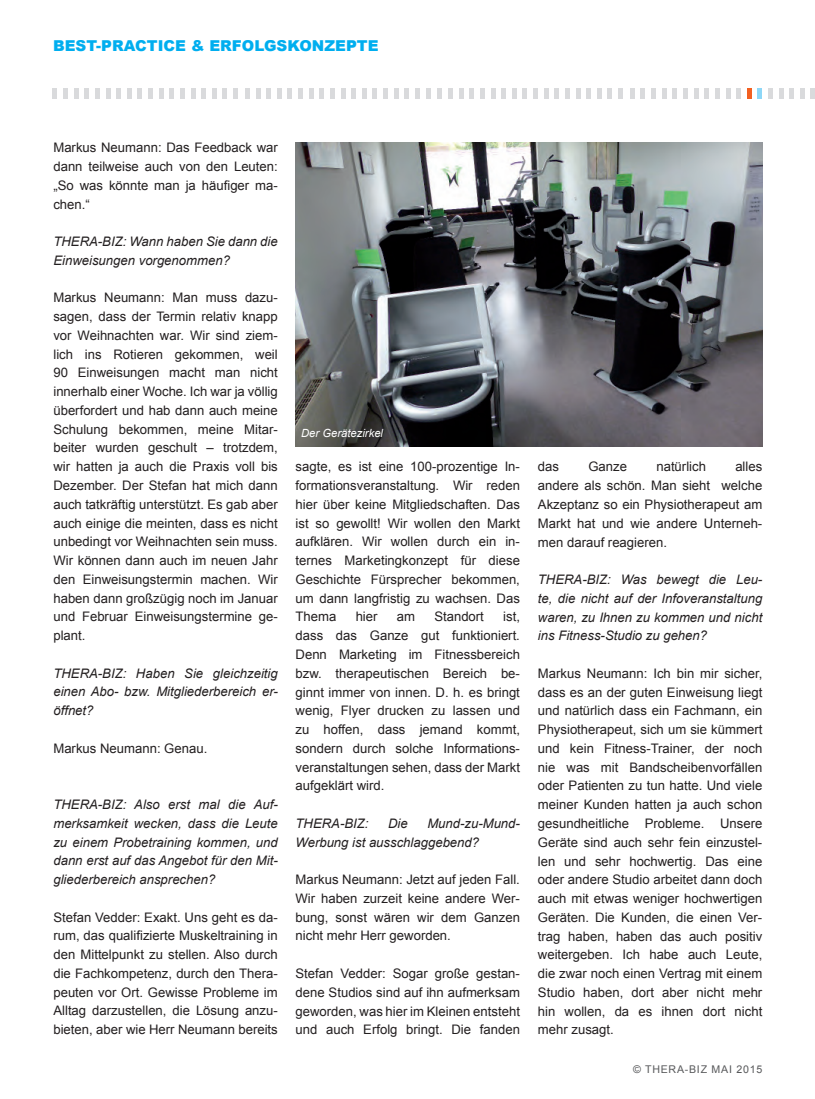
<style>
.page{position:relative;width:815px;height:1099px;background:#fff}
.page>*{position:absolute;margin:0;border:0;box-sizing:border-box;transform-origin:0 0}
.t1{font:900 15px "Arial";color:#00aeef}
.t2{font:13.12px/18.8px "Arial";color:#231f20;text-align:justify}
.t3{font:italic 13.12px/18.8px "Arial";color:#231f20;text-align:justify}
.t4{font:italic 11.25px "Arial";color:#fff}
.t5{font:10.62px "Arial";letter-spacing:.07em;color:#57585a}
</style>
<div class="page">
<hr style="left:53px;top:88px;width:4px;height:11px;background:#d9dadc">
<div style="left:63px;top:88px;width:5px;height:11px;background:#d9dadc"></div>
<hr style="left:74px;top:88px;width:4px;height:11px;background:#d9dadc">
<hr style="left:85px;top:88px;width:4px;height:11px;background:#d9dadc">
<div style="left:95px;top:88px;width:5px;height:11px;background:#d9dadc"></div>
<hr style="left:106px;top:88px;width:4px;height:11px;background:#d9dadc">
<hr style="left:117px;top:88px;width:4px;height:11px;background:#d9dadc">
<hr style="left:127px;top:88px;width:4px;height:11px;background:#d9dadc">
<hr style="left:138px;top:88px;width:4px;height:11px;background:#d9dadc">
<div style="left:148px;top:88px;width:5px;height:11px;background:#d9dadc"></div>
<hr style="left:159px;top:88px;width:4px;height:11px;background:#d9dadc">
<hr style="left:170px;top:88px;width:4px;height:11px;background:#d9dadc">
<div style="left:180px;top:88px;width:5px;height:11px;background:#d9dadc"></div>
<hr style="left:191px;top:88px;width:4px;height:11px;background:#d9dadc">
<hr style="left:202px;top:88px;width:4px;height:11px;background:#d9dadc">
<hr style="left:212px;top:88px;width:4px;height:11px;background:#d9dadc">
<hr style="left:223px;top:88px;width:4px;height:11px;background:#d9dadc">
<div style="left:233px;top:88px;width:5px;height:11px;background:#d9dadc"></div>
<hr style="left:245px;top:88px;width:4px;height:11px;background:#d9dadc">
<hr style="left:256px;top:88px;width:4px;height:11px;background:#d9dadc">
<hr style="left:267px;top:88px;width:4px;height:11px;background:#d9dadc">
<hr style="left:277px;top:88px;width:4px;height:11px;background:#d9dadc">
<hr style="left:288px;top:88px;width:4px;height:11px;background:#d9dadc">
<div style="left:298px;top:88px;width:5px;height:11px;background:#d9dadc"></div>
<hr style="left:309px;top:88px;width:4px;height:11px;background:#d9dadc">
<hr style="left:320px;top:88px;width:4px;height:11px;background:#d9dadc">
<div style="left:330px;top:88px;width:5px;height:11px;background:#d9dadc"></div>
<hr style="left:341px;top:88px;width:4px;height:11px;background:#d9dadc">
<hr style="left:352px;top:88px;width:4px;height:11px;background:#d9dadc">
<hr style="left:362px;top:88px;width:4px;height:11px;background:#d9dadc">
<hr style="left:373px;top:88px;width:4px;height:11px;background:#d9dadc">
<div style="left:383px;top:88px;width:5px;height:11px;background:#d9dadc"></div>
<hr style="left:394px;top:88px;width:4px;height:11px;background:#d9dadc">
<hr style="left:405px;top:88px;width:4px;height:11px;background:#d9dadc">
<div style="left:415px;top:88px;width:5px;height:11px;background:#d9dadc"></div>
<hr style="left:426px;top:88px;width:4px;height:11px;background:#d9dadc">
<hr style="left:438px;top:88px;width:4px;height:11px;background:#d9dadc">
<div style="left:448px;top:88px;width:5px;height:11px;background:#d9dadc"></div>
<hr style="left:459px;top:88px;width:4px;height:11px;background:#d9dadc">
<hr style="left:470px;top:88px;width:4px;height:11px;background:#d9dadc">
<hr style="left:480px;top:88px;width:4px;height:11px;background:#d9dadc">
<hr style="left:491px;top:88px;width:4px;height:11px;background:#d9dadc">
<div style="left:501px;top:88px;width:5px;height:11px;background:#d9dadc"></div>
<hr style="left:512px;top:88px;width:4px;height:11px;background:#d9dadc">
<hr style="left:523px;top:88px;width:4px;height:11px;background:#d9dadc">
<div style="left:533px;top:88px;width:5px;height:11px;background:#d9dadc"></div>
<hr style="left:544px;top:88px;width:4px;height:11px;background:#d9dadc">
<hr style="left:555px;top:88px;width:4px;height:11px;background:#d9dadc">
<div style="left:565px;top:88px;width:5px;height:11px;background:#d9dadc"></div>
<hr style="left:576px;top:88px;width:4px;height:11px;background:#d9dadc">
<hr style="left:587px;top:88px;width:4px;height:11px;background:#d9dadc">
<hr style="left:597px;top:88px;width:4px;height:11px;background:#d9dadc">
<hr style="left:608px;top:88px;width:4px;height:11px;background:#d9dadc">
<div style="left:618px;top:88px;width:5px;height:11px;background:#d9dadc"></div>
<hr style="left:630px;top:88px;width:4px;height:11px;background:#d9dadc">
<hr style="left:641px;top:88px;width:4px;height:11px;background:#d9dadc">
<div style="left:651px;top:88px;width:5px;height:11px;background:#d9dadc"></div>
<hr style="left:662px;top:88px;width:4px;height:11px;background:#d9dadc">
<hr style="left:673px;top:88px;width:4px;height:11px;background:#d9dadc">
<div style="left:683px;top:88px;width:5px;height:11px;background:#d9dadc"></div>
<hr style="left:694px;top:88px;width:4px;height:11px;background:#d9dadc">
<hr style="left:705px;top:88px;width:4px;height:11px;background:#d9dadc">
<hr style="left:715px;top:88px;width:4px;height:11px;background:#d9dadc">
<hr style="left:726px;top:88px;width:4px;height:11px;background:#d9dadc">
<div style="left:736px;top:88px;width:5px;height:11px;background:#d9dadc"></div>
<hr style="left:747px;top:88px;width:4px;height:11px;background:#f26021">
<hr style="left:758px;top:88px;width:4px;height:11px;background:#8dd7f7">
<div style="left:768px;top:88px;width:5px;height:11px;background:#d9dadc"></div>
<hr style="left:779px;top:88px;width:4px;height:11px;background:#d9dadc">
<hr style="left:790px;top:88px;width:4px;height:11px;background:#d9dadc">
<div style="left:800px;top:88px;width:5px;height:11px;background:#d9dadc"></div>
<hr style="left:811px;top:88px;width:4px;height:11px;background:#d9dadc">
<img style="left:296px;top:143px;width:467px;height:303px">
<p class="t1" style="left:53px;top:35px;width:327px">BEST-PRACTICE &amp; ERFOLGSKONZEPTE</p>
<p class="t2" style="left:53px;top:138px;width:226px">Markus Neumann: Das Feedback war dann teilweise auch von den Leuten: „So was könnte man ja häufiger ma&shy;chen.“</p>
<p class="t3" style="left:53px;top:232px;width:226px">THERA-BIZ: Wann haben Sie dann die<br>Einweisungen vorgenommen?</p>
<p class="t2" style="left:53px;top:288px;width:226px">Markus Neumann: Man muss dazu&shy;sagen, dass der Termin relativ knapp vor Weihnachten war. Wir sind ziem&shy;lich ins Rotieren gekommen, weil 90 Einweisungen macht man nicht innerhalb einer Woche. Ich war ja völlig überfordert und hab dann auch meine Schulung bekommen, meine Mitar&shy;beiter wurden geschult – trotzdem, wir hatten ja auch die Praxis voll bis Dezember. Der Stefan hat mich dann auch tatkräftig unterstützt. Es gab aber auch einige die meinten, dass es nicht unbedingt vor Weihnachten sein muss.<br>Wir können dann auch im neuen Jahr den Einweisungstermin machen. Wir haben dann großzügig noch im Januar und Februar Einweisungstermine ge&shy;plant.</p>
<p class="t3" style="left:53px;top:663px;width:226px">THERA-BIZ: Haben Sie gleichzeitig einen Abo- bzw. Mitgliederbereich er&shy;öffnet?</p>
<p class="t2" style="left:53px;top:738px;width:155px">Markus Neumann: Genau.</p>
<p class="t3" style="left:53px;top:795px;width:226px">THERA-BIZ: Also erst mal die Auf&shy;merksamkeit wecken, dass die Leute zu einem Probetraining kommen, und dann erst auf das Angebot für den Mit&shy;gliederbereich ansprechen?</p>
<p class="t2" style="left:53px;top:907px;width:226px">Stefan Vedder: Exakt. Uns geht es da&shy;rum, das qualifizierte Muskeltraining in den Mittelpunkt zu stellen. Also durch die Fachkompetenz, durch den Thera&shy;peuten vor Ort. Gewisse Probleme im Alltag darzustellen, die Lösung anzu&shy;bieten, aber wie Herr Neumann bereits</p>
<p class="t4" style="left:301px;top:426px;width:83px">Der Gerätezirkel</p>
<p class="t2" style="left:296px;top:457px;width:226px">sagte, es ist eine 100-prozentige In&shy;formationsveranstaltung. Wir reden hier über keine Mitgliedschaften. Das ist so gewollt! Wir wollen den Markt aufklären. Wir wollen durch ein in&shy;ternes Marketingkonzept für diese Geschichte Fürsprecher bekommen, um dann langfristig zu wachsen. Das Thema</p>
<p class="t2" style="left:356px;top:607px;width:23px">hier</p>
<p class="t2" style="left:397px;top:607px;width:20px">am</p>
<p class="t2" style="left:434px;top:607px;width:51px">Standort</p>
<p class="t2" style="left:296px;top:607px;width:226px;text-indent:208px">ist, dass das Ganze gut funktioniert.<br>Denn Marketing im Fitnessbereich bzw. therapeutischen Bereich be&shy;ginnt immer von innen. D. h. es bringt wenig, Flyer drucken zu lassen und zu hoffen, dass jemand kommt, sondern durch solche Informations&shy;veranstaltungen sehen, dass der Markt aufgeklärt wird.</p>
<p class="t3" style="left:296px;top:814px;width:74px">THERA-BIZ:</p>
<p class="t3" style="left:388px;top:814px;width:21px">Die</p>
<p class="t3" style="left:296px;top:814px;width:226px;text-indent:132px">Mund-zu-Mund-<br>Werbung ist ausschlaggebend?</p>
<p class="t2" style="left:296px;top:870px;width:226px">Markus Neumann: Jetzt auf jeden Fall.<br>Wir haben zurzeit keine andere Wer&shy;bung, sonst wären wir dem Ganzen nicht mehr Herr geworden.</p>
<p class="t2" style="left:296px;top:964px;width:226px">Stefan Vedder: Sogar große gestan&shy;dene Studios sind auf ihn aufmerksam geworden, was hier im Kleinen entsteht und auch Erfolg bringt. Die fanden</p>
<p class="t2" style="left:538px;top:457px;width:23px">das</p>
<p class="t2" style="left:588px;top:457px;width:40px">Ganze</p>
<p class="t2" style="left:656px;top:457px;width:51px">natürlich</p>
<p class="t2" style="left:538px;top:457px;width:226px;text-indent:197px">alles andere als schön. Man sieht welche Akzeptanz so ein Physiotherapeut am Markt hat und wie andere Unterneh&shy;men darauf reagieren.</p>
<p class="t3" style="left:538px;top:570px;width:226px">THERA-BIZ: Was bewegt die Leu&shy;te, die nicht auf der Infoveranstaltung waren, zu Ihnen zu kommen und nicht ins Fitness-Studio zu gehen?</p>
<p class="t2" style="left:538px;top:664px;width:226px">Markus Neumann: Ich bin mir sicher, dass es an der guten Einweisung liegt und natürlich dass ein Fachmann, ein Physiotherapeut, sich um sie kümmert und kein Fitness-Trainer, der noch nie was mit Bandscheibenvorfällen oder Patienten zu tun hatte. Und viele meiner Kunden hatten ja auch schon gesundheitliche Probleme. Unsere Geräte sind auch sehr fein einzustel&shy;len und sehr hochwertig. Das eine oder andere Studio arbeitet dann doch auch mit etwas weniger hochwertigen Geräten. Die Kunden, die einen Ver&shy;trag haben, haben das auch positiv weitergeben. Ich habe auch Leute, die zwar noch einen Vertrag mit einem Studio haben, dort aber nicht mehr hin wollen, da es ihnen dort nicht mehr zusagt.</p>
<p class="t5" style="left:633px;top:1062px;width:131px">© THERA-BIZ Mai 2015</p>
</div>
